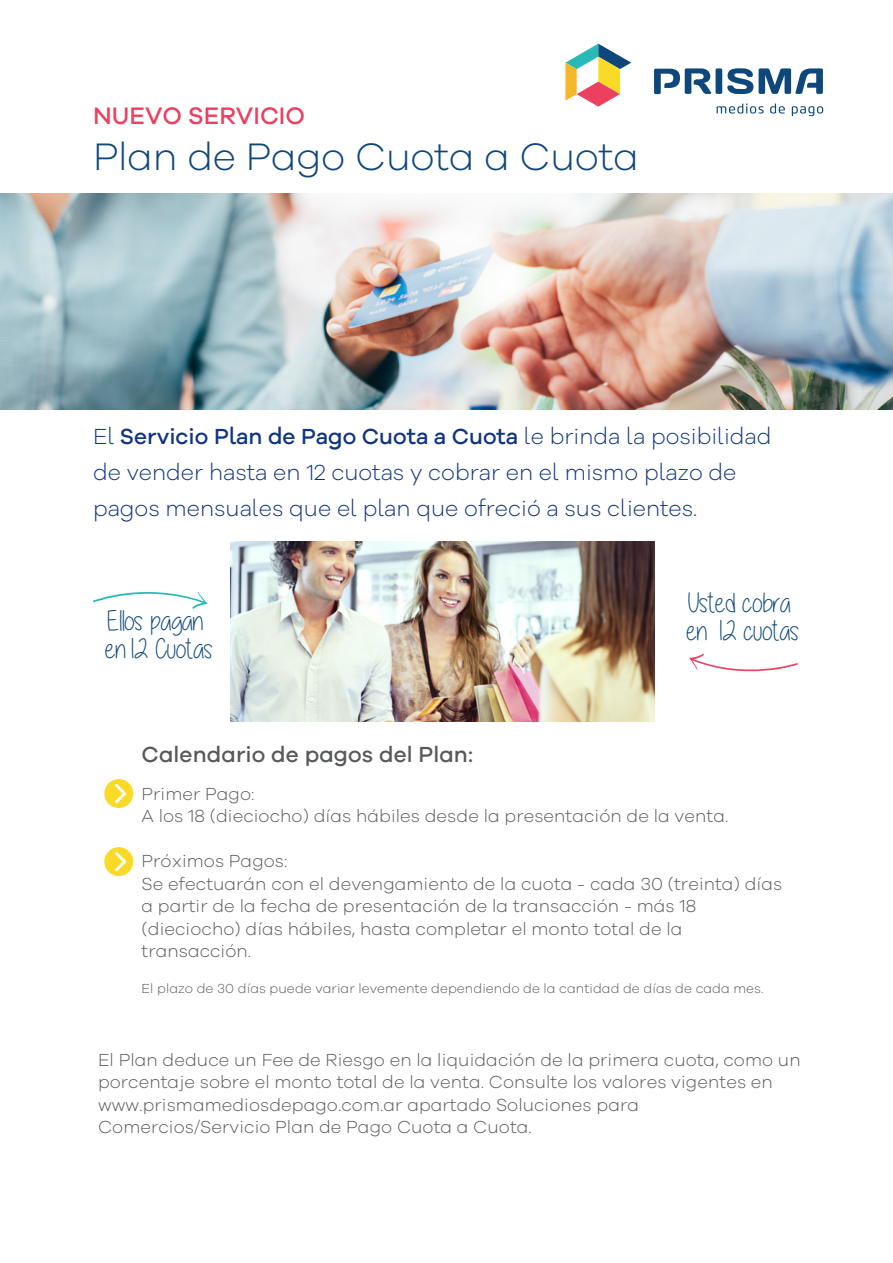
<style>
.page{position:relative;width:893px;height:1263px;background:#fff}
.page>*{position:absolute;margin:0;border:0;box-sizing:border-box;transform-origin:0 0}
.t1{font:300 39.45px "Galano Grotesque";letter-spacing:-.005em;color:#0e477b}
.t2{font:28.2px/28.2px "Alittlesunshine";color:#0e477b}
.t3{font:500 24.6px "Galano Grotesque";color:#eb4060}
.t4{font:300 22.5px/36px "Galano Grotesque Alt";color:#10347f}
.t5{font:500 22.5px "Galano Grotesque";letter-spacing:.005em;color:#57585a}
.t6{font:300 18px/22.5px "Galano Grotesque";letter-spacing:.005em;color:#57585a}
.t7{font:300 13.5px "Galano Grotesque";letter-spacing:.005em;color:#57585a}
.s1{font-weight:500}
</style>
<div class="page">
<svg style="left:104px;top:779px;width:29px;height:29px"></svg>
<svg style="left:104px;top:847px;width:29px;height:29px"></svg>
<img style="left:0;top:193px;width:893px;height:217px">
<svg style="left:689px;top:653px;width:109px;height:19px"></svg>
<svg style="left:93px;top:591px;width:115px;height:18px"></svg>
<img style="left:230px;top:541px;width:424px;height:180px">
<svg style="left:759px;top:68px;width:64px;height:26px"></svg>
<svg style="left:654px;top:68px;width:99px;height:26px"></svg>
<svg style="left:717px;top:103px;width:47px;height:11px"></svg>
<svg style="left:770px;top:104px;width:15px;height:10px"></svg>
<svg style="left:792px;top:106px;width:31px;height:10px"></svg>
<svg style="left:565px;top:44px;width:66px;height:63px"></svg>
<h3 class="t3" style="left:93px;top:101px;width:213px">NUEVO SERVICIO</h3>
<h1 class="t1" style="left:93px;top:134px;width:547px">Plan de Pago Cuota a Cuota</h1>
<p class="t4" style="left:93px;top:418px;width:680px">El <span class="s1">Servicio Plan de Pago Cuota a Cuota</span> le brinda la posibilidad de vender hasta en 12 cuotas y cobrar en el mismo plazo de pagos mensuales que el plan que ofreció a sus clientes.</p>
<h2 class="t2" style="left:105px;top:607px;width:109px">Ellos pagan en12 Cuotas</h2>
<p class="t5" style="left:142px;top:741px;width:333px">Calendario de pagos del Plan:</p>
<h2 class="t2" style="left:686px;top:589px;width:114px">Usted cobra en 12 cuotas</h2>
<p class="t6" style="left:142px;top:782px;width:588px">Primer Pago:<br>A los 18 (dieciocho) días hábiles desde la presentación de la venta.</p>
<p class="t6" style="left:142px;top:849px;width:642px">Próximos Pagos:<br>Se efectuarán con el devengamiento de la cuota - cada 30 (treinta) días a partir de la fecha de presentación de la transacción - más 18 (dieciocho) días hábiles, hasta completar el monto total de la transacción.</p>
<p class="t7" style="left:142px;top:980px;width:624px">El plazo de 30 días puede variar levemente dependiendo de la cantidad de días de cada mes.</p>
<p class="t6" style="left:98px;top:1048px;width:704px">El Plan deduce un Fee de Riesgo en la liquidación de la primera cuota, como un porcentaje sobre el monto total de la venta. Consulte los valores vigentes en www.prismamediosdepago.com.ar apartado Soluciones para Comercios/Servicio Plan de Pago Cuota a Cuota.</p>
</div>
